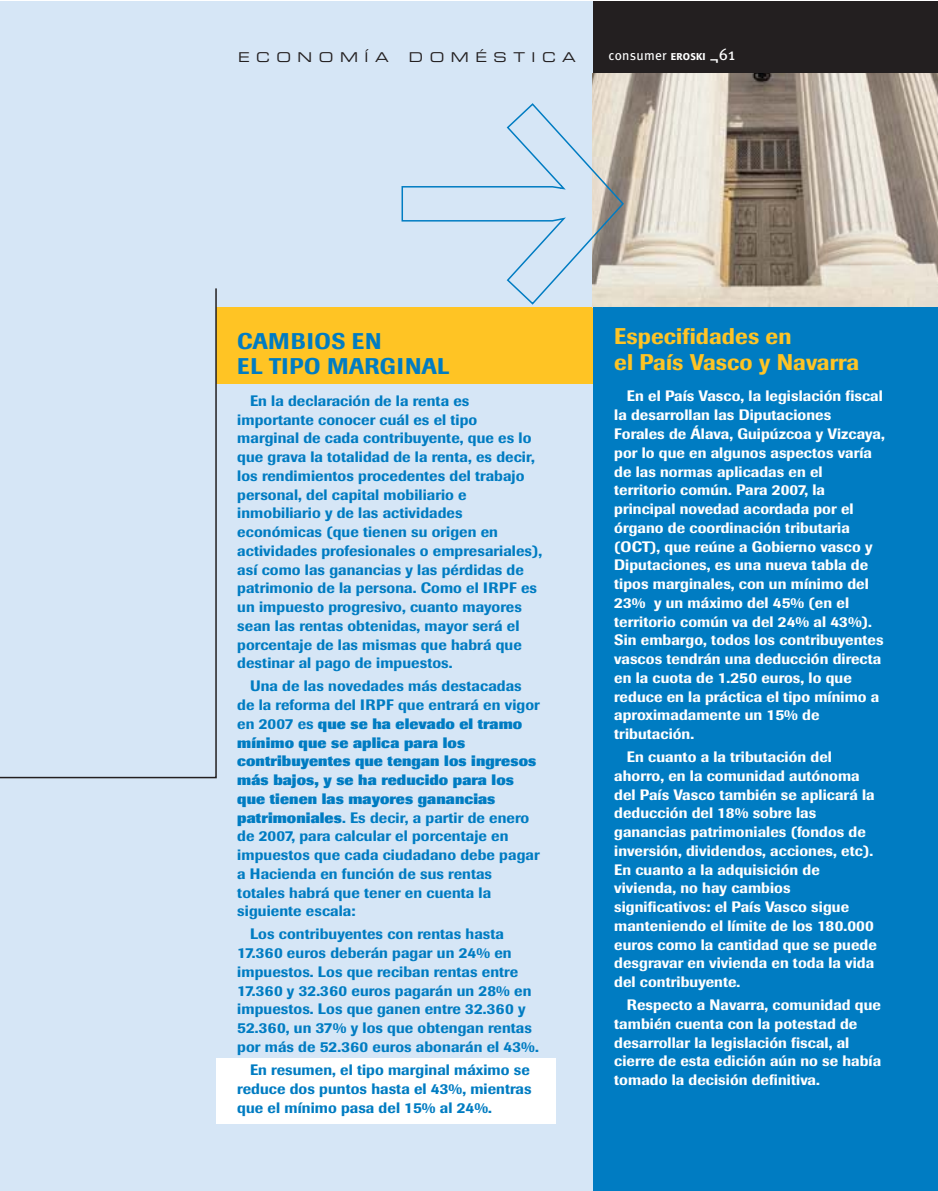
<style>
.page{position:relative;width:938px;height:1191px;background:#fff}
.page>*{position:absolute;margin:0;border:0;box-sizing:border-box;transform-origin:0 0}
.t1{font:500 22.5px/25.5px "Imago";letter-spacing:.005em;color:#ffc424}
.t2{font:500 22.5px/25.5px "Imago";letter-spacing:.025em;color:#007cc2}
.t3{font:500 15px/18.8px "Imago";letter-spacing:.005em;color:#007cc2}
.t4{font:500 15px/18.8px "Imago";letter-spacing:.005em;color:#fff}
.t5{font:13.5px "Eurostile Extended Two";letter-spacing:.48em;color:#231f20}
.t6{font:13.5px "Meta";letter-spacing:.02em;color:#fff}
.s1{font-family:"Formata";font-weight:500;font-size:9.75px}
.s2{font-size:16.5px}
.s3{font-weight:800}
</style>
<div class="page">
<div style="left:2px;top:1px;width:936px;height:1189px;background:#d6e6f6"></div>
<div style="left:216px;top:307px;width:380px;height:77px;background:#ffc424"></div>
<div style="left:216px;top:1058px;width:340px;height:66px;background:#fff"></div>
<div style="left:593px;top:1px;width:345px;height:72px;background:#231f20"></div>
<img style="left:593px;top:73px;width:345px;height:234px">
<div style="left:593px;top:307px;width:345px;height:883px;background:#007cc2"></div>
<svg style="left:401px;top:103px;width:223px;height:202px"></svg>
<hr style="left:0;top:1px;width:2px;height:1189px;background:#d6e6f6">
<svg style="left:0;top:288px;width:217px;height:491px"></svg>
<p class="t5" style="left:238px;top:53px;width:152px">ECONOMÍA</p>
<p class="t5" style="left:409px;top:53px;width:168px">DOMÉSTICA</p>
<p class="t6" style="left:608px;top:50px;width:128px">consumer <span class="s1">EROSKI</span> <span class="s2">¬61</span></p>
<h1 class="t2" style="left:237px;top:330px;width:214px">CAMBIOS EN<br>EL TIPO MARGINAL</h1>
<p class="t3" style="left:237px;top:392px;width:306px;text-indent:13px">En la declaración de la renta es importante conocer cuál es el tipo marginal de cada contribuyente, que es lo que grava la totalidad de la renta, es decir, los rendimientos procedentes del trabajo personal, del capital mobiliario e inmobiliario y de las actividades económicas (que tienen su origen en actividades profesionales o empresariales), así como las ganancias y las pérdidas de patrimonio de la persona. Como el IRPF es un impuesto progresivo, cuanto mayores sean las rentas obtenidas, mayor será el porcentaje de las mismas que habrá que destinar al pago de impuestos.</p>
<p class="t3" style="left:237px;top:678px;width:304px;text-indent:13px">Una de las novedades más destacadas de la reforma del IRPF que entrará en vigor en 2007 es <span class="s3">que se ha elevado el tramo mínimo que se aplica para los contribuyentes que tengan los ingresos más bajos, y se ha reducido para los que tienen las mayores ganancias patrimoniales</span>. Es decir, a partir de enero de 2007, para calcular el porcentaje en impuestos que cada ciudadano debe pagar a Hacienda en función de sus rentas totales habrá que tener en cuenta la siguiente escala:</p>
<p class="t3" style="left:237px;top:926px;width:303px;text-indent:13px">Los contribuyentes con rentas hasta 17.360 euros deberán pagar un 24% en impuestos. Los que reciban rentas entre 17.360 y 32.360 euros pagarán un 28% en impuestos. Los que ganen entre 32.360 y 52.360, un 37% y los que obtengan rentas por más de 52.360 euros abonarán el 43%.</p>
<p class="t3" style="left:237px;top:1061px;width:296px;text-align:justify;text-indent:13px">En resumen, el tipo marginal máximo se reduce dos puntos hasta el 43%, mientras que el mínimo pasa del 15% al 24%.</p>
<h1 class="t1" style="left:614px;top:326px;width:246px">Especifidades en<br>el País Vasco y Navarra</h1>
<p class="t4" style="left:614px;top:388px;width:272px;text-indent:13px">En el País Vasco, la legislación fiscal la desarrollan las Diputaciones Forales de Álava, Guipúzcoa y Vizcaya, por lo que en algunos aspectos varía de las normas aplicadas en el territorio común. Para 2007, la principal novedad acordada por el órgano de coordinación tributaria (OCT), que reúne a Gobierno vasco y Diputaciones, es una nueva tabla de tipos marginales, con un mínimo del 23% y un máximo del 45% (en el territorio común va del 24% al 43%).<br>Sin embargo, todos los contribuyentes vascos tendrán una deducción directa en la cuota de 1.250 euros, lo que reduce en la práctica el tipo mínimo a aproximadamente un 15% de tributación.</p>
<p class="t4" style="left:614px;top:749px;width:264px;text-indent:13px">En cuanto a la tributación del ahorro, en la comunidad autónoma del País Vasco también se aplicará la deducción del 18% sobre las ganancias patrimoniales (fondos de inversión, dividendos, acciones, etc).<br>En cuanto a la adquisición de vivienda, no hay cambios significativos: el País Vasco sigue manteniendo el límite de los 180.000 euros como la cantidad que se puede desgravar en vivienda en toda la vida del contribuyente.</p>
<p class="t4" style="left:614px;top:997px;width:268px;text-indent:13px">Respecto a Navarra, comunidad que también cuenta con la potestad de desarrollar la legislación fiscal, al cierre de esta edición aún no se había tomado la decisión definitiva.</p>
</div>
